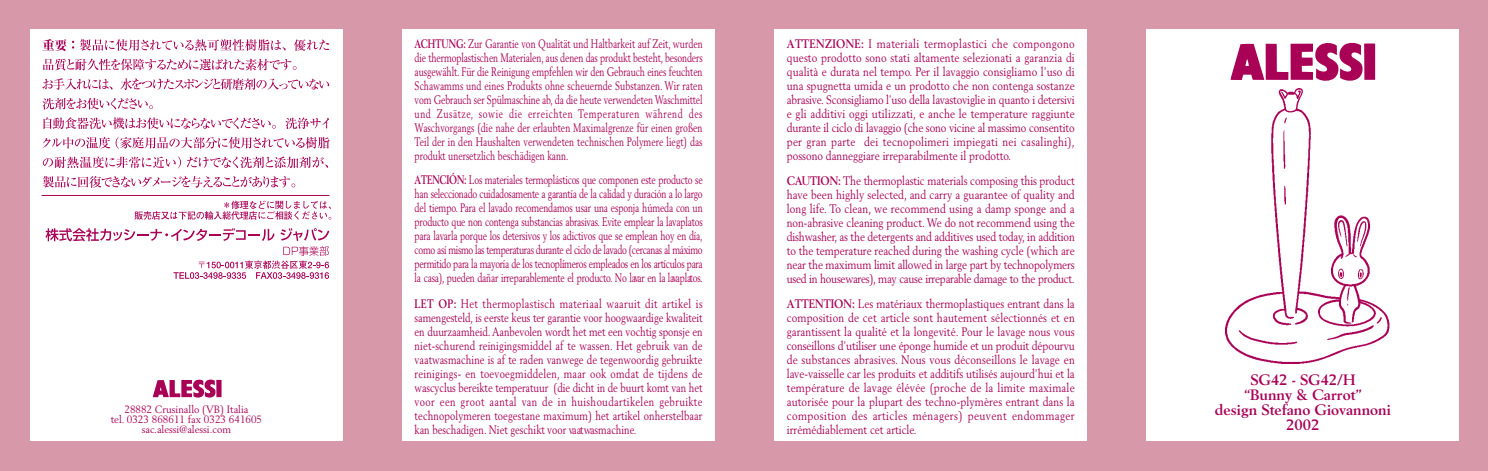
<style>
.page{position:relative;width:1488px;height:471px;background:#d798aa}
.page>*{position:absolute;margin:0;border:0;box-sizing:border-box;transform-origin:0 0}
.t1{font:700 14.88px/14.9px "Berling";color:#a90156;text-align:center}
.t2{font:12.25px/14px "Berling";color:#a90156;text-align:justify;scale:.85 1}
.t3{font:12.25px/14px "Berling";color:#a90156;text-align:justify;scale:.73 1}
.t4{font:12.25px/14px "Berling";color:#a90156;text-align:justify;scale:.8 1}
.t5{font:10.5px/10px "Berling";color:#a90156;text-align:center;scale:.95 1}
.s1{font-weight:700}
</style>
<div class="page">
<div style="left:30px;top:29px;width:312px;height:412px;background:#fff"></div>
<div style="left:402px;top:29px;width:312px;height:412px;background:#fff"></div>
<div style="left:1146px;top:29px;width:312px;height:412px;background:#fff"></div>
<div style="left:774px;top:29px;width:312px;height:412px;background:#fff"></div>
<svg style="left:153px;top:379px;width:68px;height:19px"></svg>
<svg style="left:1230px;top:42px;width:145px;height:39px"></svg>
<img style="left:1225px;top:88px;width:165px;height:276px">
<svg style="left:43px;top:39px;width:243px;height:12px"></svg>
<svg style="left:294px;top:39px;width:35px;height:12px"></svg>
<svg style="left:43px;top:58px;width:253px;height:12px"></svg>
<svg style="left:43px;top:78px;width:70px;height:12px"></svg>
<svg style="left:120px;top:78px;width:209px;height:12px"></svg>
<svg style="left:42px;top:98px;width:111px;height:11px"></svg>
<svg style="left:43px;top:117px;width:233px;height:12px"></svg>
<svg style="left:285px;top:117px;width:44px;height:12px"></svg>
<svg style="left:43px;top:137px;width:67px;height:12px"></svg>
<svg style="left:116px;top:137px;width:213px;height:12px"></svg>
<svg style="left:43px;top:156px;width:138px;height:12px"></svg>
<svg style="left:187px;top:156px;width:141px;height:12px"></svg>
<svg style="left:42px;top:176px;width:253px;height:12px"></svg>
<hr style="left:42px;top:195px;width:287px;height:1px;background:#a90156">
<svg style="left:134px;top:200px;width:197px;height:20px"></svg>
<svg style="left:46px;top:228px;width:283px;height:51px"></svg>
<p class="t5" style="left:111px;top:405px;width:161px">28882 Crusinallo (VB) Italia<br>tel. 0323 868611 fax 0323 641605 sac.alessi@alessi.com</p>
<p class="t3" style="left:415px;top:38px;width:396px"><span class="s1">ACHTUNG:</span> Zur Garantie von Qualität und Haltbarkeit auf Zeit, wurden die thermoplastischen Materialen, aus denen das produkt besteht, besonders ausgewählt. Für die Reinigung empfehlen wir den Gebrauch eines feuchten Schawamms und eines Produkts ohne scheuernde Substanzen. Wir raten vom Gebrauch ser Spülmaschine ab, da die heute verwendeten Waschmittel und Zusätze, sowie die erreichten Temperaturen während des Waschvorgangs (die nahe der erlaubten Maximalgrenze für einen großen Teil der in den Haushalten verwendeten technischen Polymere liegt) das produkt unersetzlich beschädigen kann.</p>
<p class="t3" style="left:415px;top:174px;width:396px"><span class="s1">ATENCIÓN:</span> Los materiales termoplásticos que componen este producto se han seleccionado cuidadosamente a garantía de la calidad y duración a lo largo del tiempo. Para el lavado recomendamos usar una esponja húmeda con un producto que non contenga substancias abrasivas. Evite emplear la lavaplatos para lavarla porque los detersivos y los adictivos que se emplean hoy en día, como así mismo las temperaturas durante el ciclo de lavado (cercanas al máximo permitido para la mayoría de los tecnoplímeros empleados en los artículos para la casa), pueden dañar irreparablemente el producto. No lavar en la lavaplatos.</p>
<p class="t4" style="left:415px;top:298px;width:361px"><span class="s1">LET OP:</span> Het thermoplastisch materiaal waaruit dit artikel is samengesteld, is eerste keus ter garantie voor hoogwaardige kwaliteit en duurzaamheid. Aanbevolen wordt het met een vochtig sponsje en niet-schurend reinigingsmiddel af te wassen. Het gebruik van de vaatwasmachine is af te raden vanwege de tegenwoordig gebruikte reinigings- en toevoegmiddelen, maar ook omdat de tijdens de wascyclus bereikte temperatuur (die dicht in de buurt komt van het voor een groot aantal van de in huishoudartikelen gebruikte technopolymeren toegestane maximum) het artikel onherstelbaar kan beschadigen. Niet geschikt voor vaatwasmachine.</p>
<p class="t2" style="left:787px;top:38px;width:340px"><span class="s1">ATTENZIONE:</span> I materiali termoplastici che compongono questo prodotto sono stati altamente selezionati a garanzia di qualità e durata nel tempo. Per il lavaggio consigliamo l’uso di una spugnetta umida e un prodotto che non contenga sostanze abrasive. Sconsigliamo l’uso della lavastoviglie in quanto i detersivi e gli additivi oggi utilizzati, e anche le temperature raggiunte durante il ciclo di lavaggio (che sono vicine al massimo consentito per gran parte dei tecnopolimeri impiegati nei casalinghi), possono danneggiare irreparabilmente il prodotto.</p>
<p class="t2" style="left:787px;top:174px;width:340px"><span class="s1">CAUTION:</span> The thermoplastic materials composing this product have been highly selected, and carry a guarantee of quality and long life. To clean, we recommend using a damp sponge and a non-abrasive cleaning product. We do not recommend using the dishwasher, as the detergents and additives used today, in addition to the temperature reached during the washing cycle (which are near the maximum limit allowed in large part by technopolymers used in housewares), may cause irreparable damage to the product.</p>
<p class="t2" style="left:787px;top:297px;width:340px"><span class="s1">ATTENTION:</span> Les matériaux thermoplastiques entrant dans la composition de cet article sont hautement sélectionnés et en garantissent la qualité et la longevité. Pour le lavage nous vous conseillons d’utiliser une éponge humide et un produit dépourvu de substances abrasives. Nous vous déconseillons le lavage en lave-vaisselle car les produits et additifs utilisés aujourd’hui et la température de lavage élévée (proche de la limite maximale autorisée pour la plupart des techno-plymères entrant dans la composition des articles ménagers) peuvent endommager irrémédiablement cet article.</p>
<p class="t1" style="left:1214px;top:374px;width:178px">SG42 - SG42/H<br>“Bunny &amp; Carrot”<br>design Stefano Giovannoni<br>2002</p>
</div>
